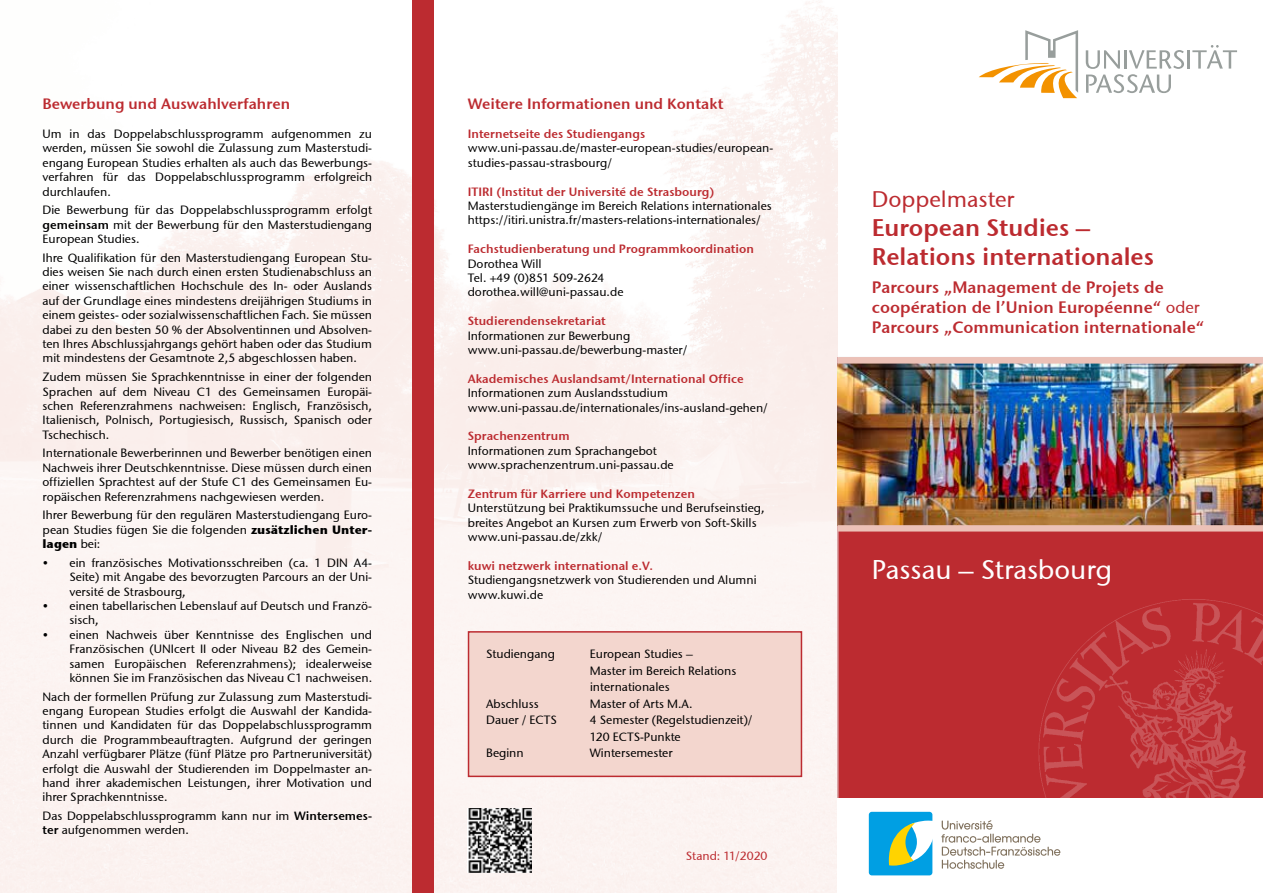
<style>
.page{position:relative;width:1263px;height:893px;background:#fff}
.page>*{position:absolute;margin:0;border:0;box-sizing:border-box;transform-origin:0 0}
.t1{font:27px "Stone Sans ITCTT Medium";color:#fff}
.t2{font:24px/28.8px "Stone Sans Semi ITCTT";color:#bc2b30}
.t3{font:22.5px "Stone Sans ITCTT Medium";color:#bc2b30}
.t4{font:16.5px/19.8px "Stone Sans Semi ITCTT";letter-spacing:.005em;color:#bc2b30}
.t5{font:15px "Stone Sans Semi ITCTT";letter-spacing:.005em;color:#bc2b30}
.t6{font:12px/14.4px "Stone Sans ITCTT Medium";letter-spacing:.005em;color:#000}
.t7{font:12px "Stone Sans Semi ITCTT";letter-spacing:.005em;color:#bc2b30}
.t8{font:12px "Stone Sans ITCTT Medium";letter-spacing:.005em;color:#bc2b30}
.t9{font:12px "Stone Sans ITCTT Bold";letter-spacing:.005em;color:#000}
.s1{font-family:"Stone Sans Semi ITCTT"}
.s2{font-family:"Stone Sans ITCTT Bold"}
.s3{font-family:"Stone Sans ITCTT Medium"}
</style>
<div class="page">
<img style="left:0;top:0;width:838px;height:893px">
<div style="left:838px;top:531px;width:425px;height:267px;background:#bc2b30"></div>
<img style="left:838px;top:364px;width:425px;height:161px">
<svg style="left:1086px;top:50px;width:98px;height:43px"></svg>
<hr style="left:1187px;top:50px;width:3px;height:19px;background:#989e9c">
<svg style="left:1192px;top:45px;width:45px;height:24px"></svg>
<svg style="left:979px;top:30px;width:99px;height:68px"></svg>
<div style="left:838px;top:357px;width:425px;height:7px;background:#ecc1b7"></div>
<div style="left:838px;top:525px;width:425px;height:6px;background:#ecc1b7"></div>
<img style="left:1030px;top:591px;width:233px;height:207px">
<div style="left:413px;top:0;width:21px;height:893px;background:#bc2b30"></div>
<img style="left:468px;top:808px;width:63px;height:64px">
<div style="left:869px;top:812px;width:63px;height:63px;background:#009fe3;border-radius:3px"></div>
<svg style="left:889px;top:821px;width:44px;height:45px"></svg>
<svg style="left:941px;top:820px;width:119px;height:49px"></svg>
<div style="left:468px;top:632px;width:333px;height:144px;background:#f3d6ce"></div>
<div style="left:468px;top:631px;width:334px;height:146px;border:2px solid #bc2b30"></div>
<p class="t5" style="left:43px;top:95px;width:249px">Bewerbung und Auswahlverfahren</p>
<p class="t6" style="left:43px;top:126px;width:331px;text-align:justify">Um in das Doppelabschlussprogramm aufgenommen zu werden, müssen Sie sowohl die Zulassung zum Masterstudi&shy;engang European Studies erhalten als auch das Bewerbungs&shy;verfahren für das Doppelabschlussprogramm erfolgreich durchlaufen.</p>
<p class="t6" style="left:43px;top:203px;width:331px;text-align:justify">Die Bewerbung für das Doppelabschlussprogramm erfolgt <span class="s1">gemeinsam</span> mit der Bewerbung für den Masterstudiengang European Studies.</p>
<p class="t6" style="left:43px;top:250px;width:331px;text-align:justify">Ihre Qualifikation für den Masterstudiengang European Stu&shy;dies weisen Sie nach durch einen ersten Studienabschluss an einer wissenschaftlichen Hochschule des In- oder Auslands auf der Grundlage eines mindestens dreijährigen Studiums in einem geistes- oder sozialwissenschaftlichen Fach. Sie müssen dabei zu den besten 50 % der Absolventinnen und Absolven&shy;ten Ihres Abschlussjahrgangs gehört haben oder das Studium mit mindestens der Gesamtnote 2,5 abgeschlossen haben.</p>
<p class="t6" style="left:43px;top:370px;width:331px;text-align:justify">Zudem müssen Sie Sprachkenntnisse in einer der folgenden Sprachen auf dem Niveau C1 des Gemeinsamen Europäi&shy;schen Referenzrahmens nachweisen: Englisch, Französisch, Italienisch, Polnisch, Portugiesisch, Russisch, Spanisch oder Tschechisch.</p>
<p class="t6" style="left:43px;top:446px;width:331px;text-align:justify">Internationale Bewerberinnen und Bewerber benötigen einen Nachweis ihrer Deutschkenntnisse. Diese müssen durch einen offiziellen Sprachtest auf der Stufe C1 des Gemeinsamen Eu&shy;ropäischen Referenzrahmens nachgewiesen werden.</p>
<p class="t6" style="left:43px;top:508px;width:331px">Ihrer Bewerbung für den regulären Masterstudiengang Euro&shy;pean Studies fügen Sie die folgenden <span class="s2">zusätzlichen Unter-</span></p>
<p class="t9" style="left:43px;top:536px;width:59px">lagen <span class="s3">bei:</span></p>
<p class="t6" style="left:70px;top:555px;width:304px;text-align:justify;text-indent:-27px">• ein französisches Motivationsschreiben (ca. 1 DIN A4- Seite) mit Angabe des bevorzugten Parcours an der Uni&shy;versité de Strasbourg,</p>
<p class="t6" style="left:70px;top:598px;width:304px;text-indent:-27px">• einen tabellarischen Lebenslauf auf Deutsch und Franzö&shy;sisch,</p>
<p class="t6" style="left:70px;top:627px;width:304px;text-align:justify;text-indent:-27px">• einen Nachweis über Kenntnisse des Englischen und Französischen (UNIcert II oder Niveau B2 des Gemein&shy;samen Europäischen Referenzrahmens); idealerweise können Sie im Französischen das Niveau C1 nachweisen.</p>
<p class="t6" style="left:43px;top:689px;width:331px;text-align:justify">Nach der formellen Prüfung zur Zulassung zum Masterstudi&shy;engang European Studies erfolgt die Auswahl der Kandida&shy;tinnen und Kandidaten für das Doppelabschlussprogramm durch die Programmbeauftragten. Aufgrund der geringen Anzahl verfügbarer Plätze (fünf Plätze pro Partneruniversität) erfolgt die Auswahl der Studierenden im Doppelmaster an&shy;hand ihrer akademischen Leistungen, ihrer Motivation und ihrer Sprachkenntnisse.</p>
<p class="t6" style="left:43px;top:808px;width:331px">Das Doppelabschlussprogramm kann nur im <span class="s1">Wintersemes&shy;ter</span> aufgenommen werden.</p>
<p class="t5" style="left:468px;top:95px;width:257px">Weitere Informationen und Kontakt</p>
<p class="t7" style="left:468px;top:126px;width:179px">Internetseite des Studiengangs</p>
<p class="t6" style="left:468px;top:141px;width:307px">www.uni-passau.de/master-european-studies/european&shy;studies-passau-strasbourg/</p>
<p class="t7" style="left:468px;top:184px;width:248px">ITIRI (Institut der Université de Strasbourg)</p>
<p class="t6" style="left:468px;top:198px;width:306px">Masterstudiengänge im Bereich Relations internationales https://itiri.unistra.fr/masters-relations-internationales/</p>
<p class="t7" style="left:468px;top:241px;width:288px">Fachstudienberatung und Programmkoordination</p>
<p class="t6" style="left:468px;top:256px;width:157px">Dorothea Will<br>Tel. +49 (0)851 509-2624 dorothea.will@uni-passau.de</p>
<p class="t7" style="left:468px;top:313px;width:140px">Studierendensekretariat</p>
<p class="t6" style="left:468px;top:328px;width:221px">Informationen zur Bewerbung www.uni-passau.de/bewerbung-master/</p>
<p class="t7" style="left:468px;top:371px;width:277px">Akademisches Auslandsamt/International Office</p>
<p class="t6" style="left:468px;top:386px;width:302px">Informationen zum Auslandsstudium www.uni-passau.de/internationales/ins-ausland-gehen/</p>
<p class="t7" style="left:468px;top:429px;width:103px">Sprachenzentrum</p>
<p class="t6" style="left:468px;top:443px;width:207px">Informationen zum Sprachangebot www.sprachenzentrum.uni-passau.de</p>
<p class="t7" style="left:468px;top:486px;width:229px">Zentrum für Karriere und Kompetenzen</p>
<p class="t6" style="left:468px;top:501px;width:298px">Unterstützung bei Praktikumssuche und Berufseinstieg, breites Angebot an Kursen zum Erwerb von Soft-Skills www.uni-passau.de/zkk/</p>
<p class="t7" style="left:468px;top:558px;width:187px">kuwi netzwerk international e.V.</p>
<p class="t6" style="left:468px;top:573px;width:290px">Studiengangsnetzwerk von Studierenden und Alumni www.kuwi.de</p>
<p class="t6" style="left:486px;top:647px;width:70px">Studiengang</p>
<p class="t6" style="left:590px;top:646px;width:148px;line-height:16.5px">European Studies –<br>Master im Bereich Relations internationales</p>
<p class="t6" style="left:486px;top:696px;width:54px">Abschluss</p>
<p class="t6" style="left:590px;top:696px;width:104px">Master of Arts M.A.</p>
<p class="t6" style="left:486px;top:713px;width:72px">Dauer / ECTS</p>
<p class="t6" style="left:590px;top:712px;width:164px;line-height:16.5px">4 Semester (Regelstudienzeit)/<br>120 ECTS-Punkte</p>
<p class="t6" style="left:486px;top:746px;width:39px">Beginn</p>
<p class="t6" style="left:590px;top:746px;width:84px">Wintersemester</p>
<p class="t8" style="left:686px;top:848px;width:83px">Stand: 11/2020</p>
<h3 class="t3" style="left:872px;top:185px;width:144px">Doppelmaster</h3>
<h2 class="t2" style="left:872px;top:213px;width:284px">European Studies –<br>Relations internationales</h2>
<h3 class="t4" style="left:872px;top:277px;width:334px">Parcours „Management de Projets de coopération de l’Union Européenne“ <span class="s3">oder<br></span>Parcours „Communication internationale“</h3>
<h1 class="t1" style="left:872px;top:553px;width:242px">Passau – Strasbourg</h1>
</div>
